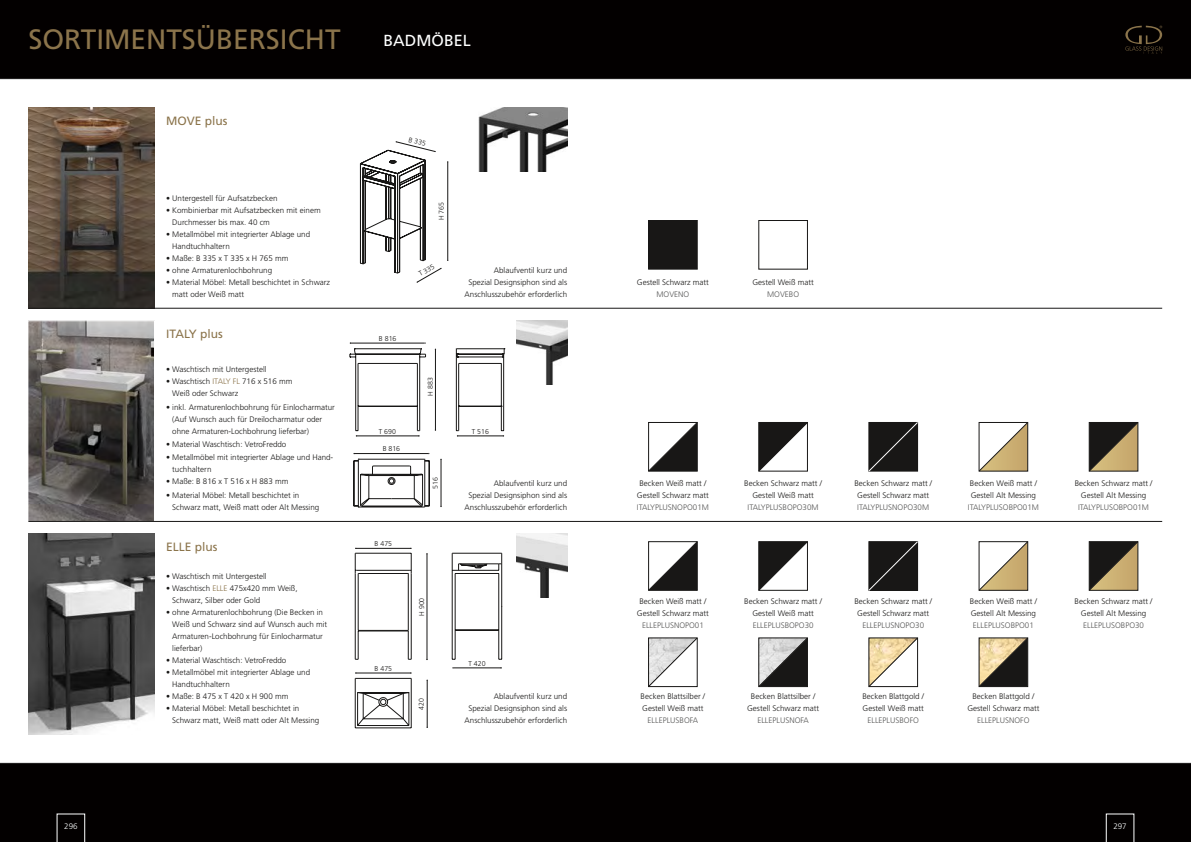
<style>
.page{position:relative;width:1191px;height:842px;background:#fff}
.page>*{position:absolute;margin:0;border:0;box-sizing:border-box;transform-origin:0 0}
.t1{font:28px "Frutiger LT Std";color:#8b744b}
.t2{font:16px "Frutiger LT Std";color:#fff}
.t3{font:12px "Frutiger LT Std";color:#8b744b}
.t4{font:300 8px/12px "Frutiger LT Std";color:#181716}
.t5{font:300 8px "Frutiger LT Std";color:#565655}
.t6{font:300 8px "Frutiger LT Std";color:#fff}
.t7{font:300 7px "Frutiger LT Std";color:#181716}
.s1{color:#8b744b}
</style>
<div class="page">
<div style="left:0;top:0;width:1191px;height:79px;background:#030000"></div>
<div style="left:0;top:763px;width:1191px;height:79px;background:#030000"></div>
<svg style="left:1125px;top:26px;width:37px;height:28px"></svg>
<svg style="left:1106px;top:814px;width:28px;height:28px"></svg>
<svg style="left:57px;top:814px;width:28px;height:28px"></svg>
<div style="left:648px;top:220px;width:49px;height:49px;background:#181716"></div>
<svg style="left:648px;top:422px;width:49px;height:49px"></svg>
<svg style="left:758px;top:422px;width:49px;height:49px"></svg>
<svg style="left:868px;top:422px;width:50px;height:49px;background:#201f1e"></svg>
<svg style="left:978px;top:422px;width:50px;height:49px"></svg>
<svg style="left:1089px;top:422px;width:49px;height:49px;background:#6a5c40"></svg>
<svg style="left:648px;top:541px;width:49px;height:50px"></svg>
<svg style="left:758px;top:541px;width:49px;height:50px"></svg>
<svg style="left:978px;top:541px;width:50px;height:50px"></svg>
<svg style="left:868px;top:541px;width:50px;height:50px;background:#201f1e"></svg>
<svg style="left:758px;top:638px;width:49px;height:49px;background:#737272"></svg>
<svg style="left:648px;top:638px;width:49px;height:49px"></svg>
<svg style="left:868px;top:638px;width:50px;height:49px"></svg>
<svg style="left:978px;top:638px;width:50px;height:49px;background:#7c7159"></svg>
<svg style="left:1089px;top:541px;width:49px;height:50px;background:#695c40"></svg>
<img style="left:28px;top:108px;width:126px;height:200px">
<img style="left:478px;top:108px;width:89px;height:64px">
<svg style="left:360px;top:141px;width:88px;height:142px"></svg>
<img style="left:516px;top:321px;width:51px;height:64px">
<img style="left:30px;top:323px;width:122px;height:196px">
<svg style="left:349px;top:342px;width:156px;height:165px"></svg>
<img style="left:516px;top:533px;width:51px;height:64px">
<img style="left:28px;top:534px;width:126px;height:200px">
<svg style="left:355px;top:548px;width:147px;height:180px"></svg>
<hr style="left:28px;top:308px;width:1134px;height:1px;background:#181716">
<hr style="left:28px;top:521px;width:1134px;height:1px;background:#181716">
<h1 class="t1" style="left:28px;top:23px;width:314px">SORTIMENTSÜBERSICHT</h1>
<h2 class="t2" style="left:383px;top:31px;width:89px">BADMÖBEL</h2>
<h1 class="t1" style="left:28px;top:23px;width:76px">XXXX</h1>
<h3 class="t3" style="left:166px;top:114px;width:63px">MOVE plus</h3>
<p class="t4" style="left:166px;top:192px;width:113px">• Untergestell für Aufsatzbecken</p>
<p class="t4" style="left:172px;top:204px;width:150px;text-indent:-6px">• Kombinierbar mit Aufsatzbecken mit einem<br>Durchmesser bis max. 40 cm</p>
<p class="t4" style="left:172px;top:228px;width:139px;text-indent:-6px">• Metallmöbel mit integrierter Ablage und<br>Handtuchhaltern</p>
<p class="t4" style="left:166px;top:252px;width:124px">• Maße: B 335 x T 335 x H 765 mm</p>
<p class="t4" style="left:166px;top:264px;width:108px">• ohne Armaturenlochbohrung</p>
<p class="t4" style="left:172px;top:276px;width:159px;text-indent:-6px">• Material Möbel: Metall beschichtet in Schwarz matt oder Weiß matt</p>
<h3 class="t3" style="left:166px;top:327px;width:58px">ITALY plus</h3>
<p class="t4" style="left:166px;top:364px;width:102px">• Waschtisch mit Untergestell</p>
<p class="t4" style="left:172px;top:376px;width:122px;text-indent:-6px">• Waschtisch <span class="s1">ITALY FL</span> 716 x 516 mm<br>Weiß oder Schwarz</p>
<p class="t4" style="left:172px;top:401px;width:164px;text-indent:-6px">• inkl. Armaturenlochbohrung für Einlocharmatur (Auf Wunsch auch für Dreilocharmatur oder ohne Armaturen-Lochbohrung lieferbar)</p>
<p class="t4" style="left:166px;top:438px;width:122px">• Material Waschtisch: VetroFreddo</p>
<p class="t4" style="left:172px;top:452px;width:162px;text-indent:-6px">• Metallmöbel mit integrierter Ablage und Hand&shy;tuchhaltern</p>
<p class="t4" style="left:166px;top:476px;width:124px">• Maße: B 816 x T 516 x H 883 mm</p>
<p class="t4" style="left:172px;top:489px;width:148px;text-indent:-6px">• Material Möbel: Metall beschichtet in<br>Schwarz matt, Weiß matt oder Alt Messing</p>
<h3 class="t3" style="left:166px;top:540px;width:53px">ELLE plus</h3>
<p class="t4" style="left:166px;top:570px;width:102px">• Waschtisch mit Untergestell</p>
<p class="t4" style="left:172px;top:582px;width:127px;text-indent:-6px">• Waschtisch <span class="s1">ELLE</span> 475x420 mm Weiß,<br>Schwarz, Silber oder Gold</p>
<p class="t4" style="left:172px;top:606px;width:156px;text-indent:-6px">• ohne Armaturenlochbohrung (Die Becken in Weiß und Schwarz sind auf Wunsch auch mit Armaturen-Lochbohrung für Einlocharmatur lieferbar)</p>
<p class="t4" style="left:166px;top:654px;width:122px">• Material Waschtisch: VetroFreddo</p>
<p class="t4" style="left:172px;top:666px;width:139px;text-indent:-6px">• Metallmöbel mit integrierter Ablage und<br>Handtuchhaltern</p>
<p class="t4" style="left:166px;top:690px;width:124px">• Maße: B 475 x T 420 x H 900 mm</p>
<p class="t4" style="left:172px;top:702px;width:148px;text-indent:-6px">• Material Möbel: Metall beschichtet in<br>Schwarz matt, Weiß matt oder Alt Messing</p>
<p class="t7" style="left:410px;top:135px;width:19px;rotate:14deg">B 335</p>
<p class="t7" style="left:379px;top:334px;width:19px">B 816</p>
<p class="t7" style="left:437px;top:220px;width:20px;rotate:-90deg">H 765</p>
<p class="t7" style="left:417px;top:271px;width:19px;rotate:-30deg">T 335</p>
<p class="t4" style="left:464px;top:264px;width:104px;text-align:right">Ablaufventil kurz und<br>Spezial Designsiphon sind als<br>Anschlusszubehör erforderlich</p>
<p class="t7" style="left:426px;top:396px;width:20px;rotate:-90deg">H 883</p>
<p class="t7" style="left:379px;top:427px;width:19px">T 690</p>
<p class="t7" style="left:472px;top:427px;width:19px">T 516</p>
<p class="t7" style="left:383px;top:445px;width:19px">B 816</p>
<p class="t7" style="left:431px;top:489px;width:13px;rotate:-90deg">516</p>
<p class="t7" style="left:374px;top:540px;width:19px">B 475</p>
<p class="t7" style="left:374px;top:664px;width:19px">B 475</p>
<p class="t7" style="left:418px;top:616px;width:20px;rotate:-90deg">H 900</p>
<p class="t7" style="left:417px;top:710px;width:13px;rotate:-90deg">420</p>
<p class="t4" style="left:464px;top:477px;width:104px;text-align:right">Ablaufventil kurz und<br>Spezial Designsiphon sind als<br>Anschlusszubehör erforderlich</p>
<p class="t7" style="left:468px;top:659px;width:19px">T 420</p>
<p class="t4" style="left:464px;top:690px;width:104px;text-align:right">Ablaufventil kurz und<br>Spezial Designsiphon sind als<br>Anschlusszubehör erforderlich</p>
<p class="t4" style="left:637px;top:276px;width:73px">Gestell Schwarz matt</p>
<p class="t5" style="left:656px;top:290px;width:34px">MOVENO</p>
<p class="t4" style="left:752px;top:276px;width:63px">Gestell Weiß matt</p>
<p class="t5" style="left:767px;top:290px;width:33px">MOVEBO</p>
<p class="t4" style="left:637px;top:477px;width:73px;text-align:center">Becken Weiß matt /<br>Gestell Schwarz matt</p>
<p class="t5" style="left:637px;top:502px;width:73px">ITALYPLUSNOPO01M</p>
<p class="t4" style="left:744px;top:477px;width:79px;text-align:center">Becken Schwarz matt /<br>Gestell Weiß matt</p>
<p class="t5" style="left:747px;top:502px;width:73px">ITALYPLUSBOPO30M</p>
<p class="t4" style="left:854px;top:477px;width:79px;text-align:center">Becken Schwarz matt /<br>Gestell Schwarz matt</p>
<p class="t5" style="left:857px;top:502px;width:73px">ITALYPLUSNOPO30M</p>
<p class="t4" style="left:970px;top:477px;width:68px">Becken Weiß matt /<br>Gestell Alt Messing</p>
<p class="t5" style="left:968px;top:502px;width:73px">ITALYPLUSOBPO01M</p>
<p class="t4" style="left:1074px;top:477px;width:79px;text-align:center">Becken Schwarz matt /<br>Gestell Alt Messing</p>
<p class="t5" style="left:1078px;top:502px;width:73px">ITALYPLUSOBPO01M</p>
<p class="t4" style="left:637px;top:595px;width:73px;text-align:center">Becken Weiß matt /<br>Gestell Schwarz matt</p>
<p class="t5" style="left:642px;top:621px;width:63px">ELLEPLUSNOPO01</p>
<p class="t4" style="left:744px;top:595px;width:79px;text-align:center">Becken Schwarz matt /<br>Gestell Weiß matt</p>
<p class="t5" style="left:752px;top:621px;width:62px">ELLEPLUSBOPO30</p>
<p class="t4" style="left:854px;top:595px;width:79px;text-align:center">Becken Schwarz matt /<br>Gestell Schwarz matt</p>
<p class="t5" style="left:862px;top:621px;width:63px">ELLEPLUSNOPO30</p>
<p class="t4" style="left:970px;top:595px;width:68px">Becken Weiß matt /<br>Gestell Alt Messing</p>
<p class="t5" style="left:973px;top:621px;width:62px">ELLEPLUSOBPO01</p>
<p class="t4" style="left:1074px;top:595px;width:79px;text-align:center">Becken Schwarz matt /<br>Gestell Alt Messing</p>
<p class="t5" style="left:1083px;top:621px;width:62px">ELLEPLUSOBPO30</p>
<p class="t4" style="left:640px;top:690px;width:66px">Becken Blattsilber /<br>Gestell Weiß matt</p>
<p class="t5" style="left:647px;top:716px;width:52px">ELLEPLUSBOFA</p>
<p class="t4" style="left:747px;top:690px;width:73px;text-align:center">Becken Blattsilber /<br>Gestell Schwarz matt</p>
<p class="t5" style="left:757px;top:716px;width:53px">ELLEPLUSNOFA</p>
<p class="t4" style="left:862px;top:690px;width:63px">Becken Blattgold /<br>Gestell Weiß matt</p>
<p class="t5" style="left:867px;top:716px;width:53px">ELLEPLUSBOFO</p>
<p class="t4" style="left:967px;top:690px;width:73px;text-align:center">Becken Blattgold /<br>Gestell Schwarz matt</p>
<p class="t5" style="left:977px;top:716px;width:54px">ELLEPLUSNOFO</p>
<p class="t6" style="left:64px;top:821px;width:15px">296</p>
<p class="t6" style="left:1113px;top:821px;width:15px">297</p>
</div>
